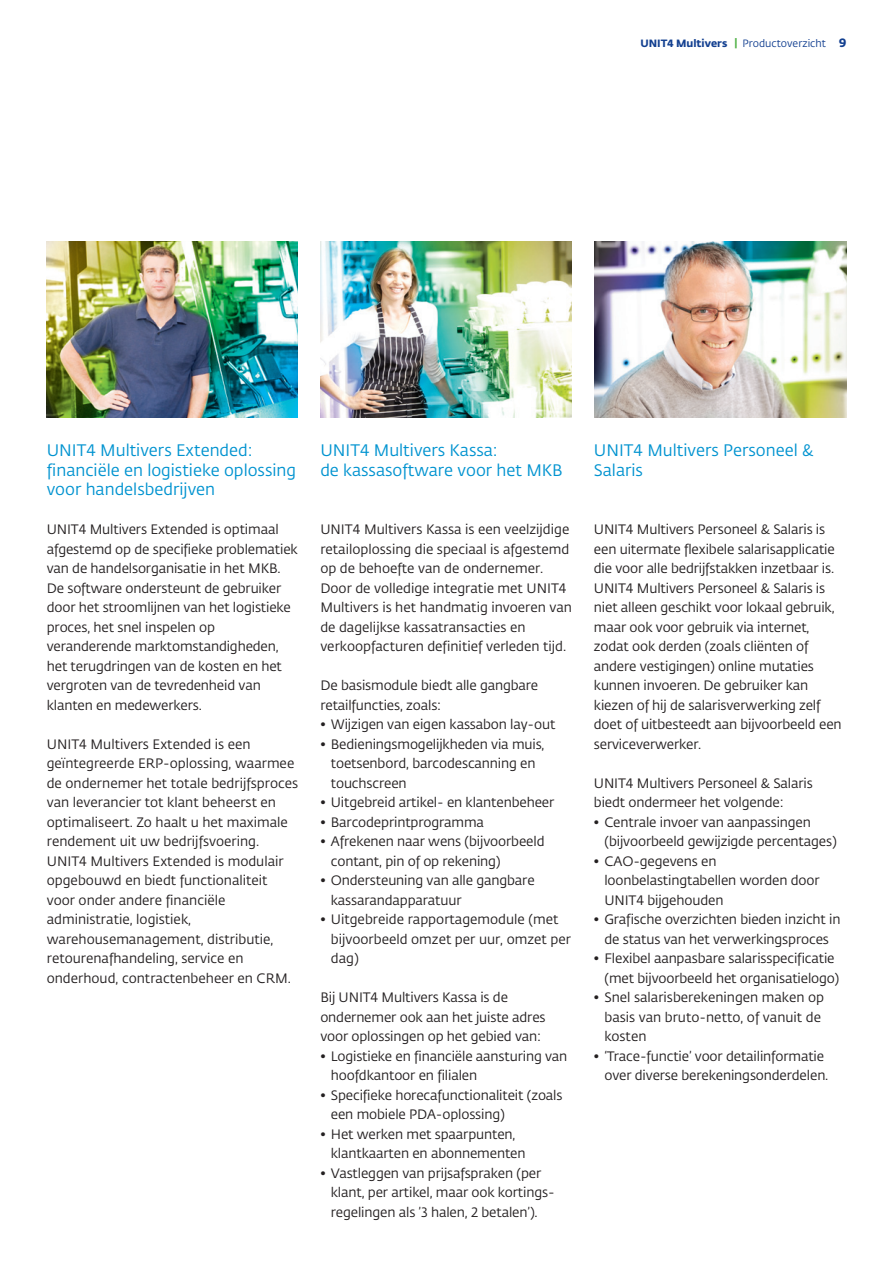
<style>
.page{position:relative;width:893px;height:1263px;background:#fff}
.page>*{position:absolute;margin:0;border:0;box-sizing:border-box;transform-origin:0 0}
.t1{font:16.5px/19.5px "Unit 4 Sans";color:#0093d0}
.t2{font:13.5px/19.5px "Unit 4 Sans";letter-spacing:-.01em;color:#231f20}
.t3{font:10.5px "Unit 4 Sans";color:#123f90}
.s1{font-weight:700}
.s2{font-weight:700;color:#51b247}
.s3{font-weight:700;font-size:12px}
</style>
<div class="page">
<img style="left:595px;top:242px;width:251px;height:175px">
<img style="left:46px;top:242px;width:252px;height:175px">
<img style="left:320px;top:242px;width:252px;height:175px">
<p class="t3" style="left:640px;top:36px;width:207px"><span class="s1">UNIT4 Multivers</span> <span class="s2">|</span> Productoverzicht <span class="s3">9</span></p>
<p class="t1" style="left:47px;top:440px;width:251px">UNIT4 Multivers Extended: financiële en logistieke oplossing voor handelsbedrijven</p>
<p class="t2" style="left:47px;top:519px;width:253px">UNIT4 Multivers Extended is optimaal afgestemd op de specifieke problematiek van de handelsorganisatie in het MKB.<br>De software ondersteunt de gebruiker door het stroomlijnen van het logistieke proces, het snel inspelen op veranderende marktomstandigheden, het terugdringen van de kosten en het vergroten van de tevredenheid van klanten en medewerkers.</p>
<p class="t2" style="left:47px;top:734px;width:253px">UNIT4 Multivers Extended is een geïntegreerde ERP-oplossing, waarmee de ondernemer het totale bedrijfsproces van leverancier tot klant beheerst en optimaliseert. Zo haalt u het maximale rendement uit uw bedrijfsvoering.<br>UNIT4 Multivers Extended is modulair opgebouwd en biedt functionaliteit voor onder andere financiële administratie, logistiek, warehousemanagement, distributie, retourenafhandeling, service en onderhoud, contractenbeheer en CRM.</p>
<p class="t1" style="left:320px;top:440px;width:244px">UNIT4 Multivers Kassa:<br>de kassasoftware voor het MKB</p>
<p class="t2" style="left:320px;top:519px;width:253px">UNIT4 Multivers Kassa is een veelzijdige retailoplossing die speciaal is afgestemd op de behoefte van de ondernemer.<br>Door de volledige integratie met UNIT4<br>Multivers is het handmatig invoeren van de dagelijkse kassatransacties en verkoopfacturen definitief verleden tijd.</p>
<p class="t2" style="left:320px;top:675px;width:219px">De basismodule biedt alle gangbare retailfuncties, zoals:</p>
<p class="t2" style="left:320px;top:714px;width:237px">• Wijzigen van eigen kassabon lay-out</p>
<p class="t2" style="left:331px;top:734px;width:215px;text-indent:-11px">• Bedieningsmogelijkheden via muis, toetsenbord, barcodescanning en touchscreen</p>
<p class="t2" style="left:320px;top:792px;width:236px">• Uitgebreid artikel- en klantenbeheer</p>
<p class="t2" style="left:320px;top:812px;width:165px">• Barcodeprintprogramma</p>
<p class="t2" style="left:331px;top:831px;width:215px;text-indent:-11px">• Afrekenen naar wens (bijvoorbeeld contant, pin of op rekening)</p>
<p class="t2" style="left:331px;top:870px;width:205px;text-indent:-11px">• Ondersteuning van alle gangbare kassarandapparatuur</p>
<p class="t2" style="left:331px;top:909px;width:242px;text-indent:-11px">• Uitgebreide rapportagemodule (met bijvoorbeeld omzet per uur, omzet per dag)</p>
<p class="t2" style="left:320px;top:987px;width:227px">Bij UNIT4 Multivers Kassa is de ondernemer ook aan het juiste adres voor oplossingen op het gebied van:</p>
<p class="t2" style="left:331px;top:1046px;width:238px;text-indent:-11px">• Logistieke en financiële aansturing van hoofdkantoor en filialen</p>
<p class="t2" style="left:331px;top:1085px;width:233px;text-indent:-11px">• Specifieke horecafunctionaliteit (zoals een mobiele PDA-oplossing)</p>
<p class="t2" style="left:331px;top:1124px;width:196px;text-indent:-11px">• Het werken met spaarpunten, klantkaarten en abonnementen</p>
<p class="t2" style="left:331px;top:1163px;width:225px;text-indent:-11px">• Vastleggen van prijsafspraken (per klant, per artikel, maar ook kortings&shy;regelingen als ’3 halen, 2 betalen’).</p>
<p class="t1" style="left:594px;top:440px;width:221px">UNIT4 Multivers Personeel &amp;<br>Salaris</p>
<p class="t2" style="left:594px;top:519px;width:249px">UNIT4 Multivers Personeel &amp; Salaris is een uitermate flexibele salarisapplicatie die voor alle bedrijfstakken inzetbaar is.<br>UNIT4 Multivers Personeel &amp; Salaris is niet alleen geschikt voor lokaal gebruik, maar ook voor gebruik via internet, zodat ook derden (zoals cliënten of andere vestigingen) online mutaties kunnen invoeren. De gebruiker kan kiezen of hij de salarisverwerking zelf doet of uitbesteedt aan bijvoorbeeld een serviceverwerker.</p>
<p class="t2" style="left:594px;top:773px;width:220px">UNIT4 Multivers Personeel &amp; Salaris biedt ondermeer het volgende:</p>
<p class="t2" style="left:604px;top:812px;width:234px;text-indent:-11px">• Centrale invoer van aanpassingen (bijvoorbeeld gewijzigde percentages)</p>
<p class="t2" style="left:604px;top:851px;width:217px;text-indent:-11px">• CAO-gegevens en loonbelastingtabellen worden door<br>UNIT4 bijgehouden</p>
<p class="t2" style="left:594px;top:909px;width:248px;text-align:center">• Grafische overzichten bieden inzicht in de status van het verwerkingsproces</p>
<p class="t2" style="left:604px;top:948px;width:236px;text-indent:-11px">• Flexibel aanpasbare salarisspecificatie (met bijvoorbeeld het organisatielogo)</p>
<p class="t2" style="left:604px;top:987px;width:221px;text-indent:-11px">• Snel salarisberekeningen maken op basis van bruto-netto, of vanuit de kosten</p>
<p class="t2" style="left:604px;top:1046px;width:226px;text-indent:-11px">• ‘Trace-functie’ voor detailinformatie over diverse berekeningsonderdelen.</p>
</div>
